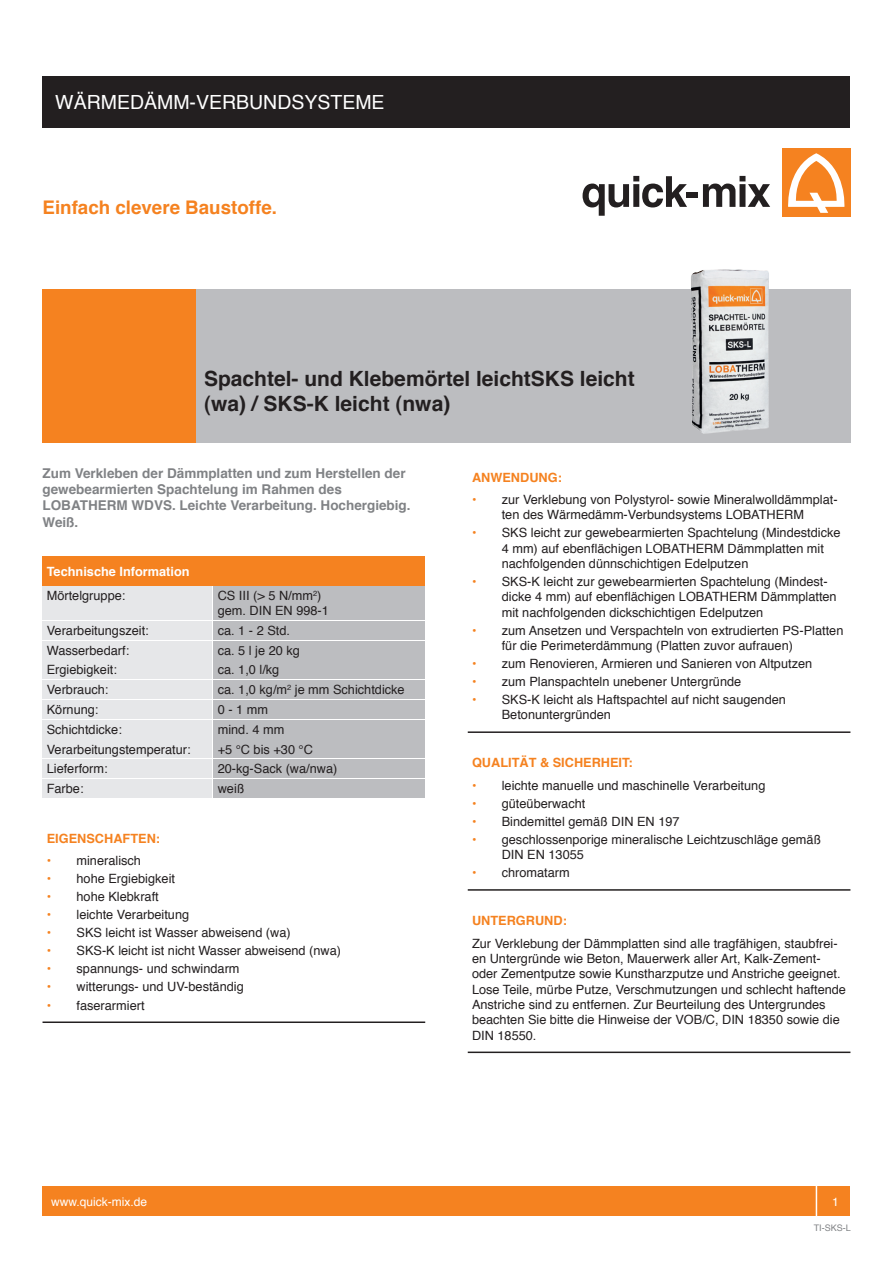
<style>
.page{position:relative;width:893px;height:1263px;background:#fff}
.page>*{position:absolute;margin:0;border:0;box-sizing:border-box;transform-origin:0 0}
.t1{font:700 21px/25.2px "Helvetica";color:#231f20}
.t2{font:19.5px "Helvetica";color:#fff}
.t3{font:700 18.75px "Helvetica";color:#f58220}
.t4{font:700 13.5px/16.2px "Helvetica";color:#808285}
.t5{font:12.75px/15.3px "Helvetica";color:#231f20}
.t6{font:700 12.75px "Helvetica";color:#f58220}
.t7{font:700 12.75px "Helvetica";color:#fff}
.t8{font:12px "Helvetica";color:#fff}
.t9{font:9px "Helvetica";color:#808285}
</style>
<div class="page">
<div style="left:43px;top:77px;width:807px;height:51px;background:#231f20"></div>
<svg style="left:583px;top:176px;width:104px;height:40px"></svg>
<div style="left:686px;top:192px;width:12px;height:6px;background:#231f20"></div>
<svg style="left:703px;top:176px;width:67px;height:31px"></svg>
<div style="left:782px;top:149px;width:68px;height:68px;background:#f58220"></div>
<svg style="left:788px;top:153px;width:57px;height:60px"></svg>
<div style="left:43px;top:1186px;width:807px;height:30px;background:#f58220"></div>
<div style="left:816px;top:1181px;width:39px;height:40px;border:2px solid #fff"></div>
<div style="left:191px;top:289px;width:659px;height:153px;background:#bcbdc0"></div>
<div style="left:43px;top:289px;width:153px;height:153px;background:#f58220"></div>
<img style="left:691px;top:269px;width:78px;height:165px">
<div style="left:43px;top:556px;width:382px;height:30px;background:#f58220"></div>
<div style="left:43px;top:586px;width:169px;height:34px;background:#e6e7e9"></div>
<div style="left:213px;top:586px;width:212px;height:34px;background:#bcbdc0"></div>
<div style="left:43px;top:621px;width:169px;height:19px;background:#e6e7e9"></div>
<div style="left:213px;top:621px;width:212px;height:19px;background:#bcbdc0"></div>
<div style="left:43px;top:641px;width:169px;height:18px;background:#e6e7e9"></div>
<div style="left:213px;top:641px;width:212px;height:18px;background:#bcbdc0"></div>
<div style="left:43px;top:661px;width:169px;height:18px;background:#e6e7e9"></div>
<div style="left:213px;top:661px;width:212px;height:18px;background:#bcbdc0"></div>
<div style="left:43px;top:680px;width:169px;height:19px;background:#e6e7e9"></div>
<div style="left:213px;top:680px;width:212px;height:19px;background:#bcbdc0"></div>
<div style="left:43px;top:700px;width:169px;height:19px;background:#e6e7e9"></div>
<div style="left:213px;top:700px;width:212px;height:19px;background:#bcbdc0"></div>
<div style="left:43px;top:720px;width:169px;height:18px;background:#e6e7e9"></div>
<div style="left:213px;top:720px;width:212px;height:18px;background:#bcbdc0"></div>
<div style="left:43px;top:740px;width:169px;height:18px;background:#e6e7e9"></div>
<div style="left:213px;top:740px;width:212px;height:18px;background:#bcbdc0"></div>
<div style="left:43px;top:759px;width:169px;height:19px;background:#e6e7e9"></div>
<div style="left:213px;top:759px;width:212px;height:19px;background:#bcbdc0"></div>
<div style="left:43px;top:779px;width:169px;height:19px;background:#e6e7e9"></div>
<div style="left:213px;top:779px;width:212px;height:19px;background:#bcbdc0"></div>
<hr style="left:43px;top:1021px;width:382px;height:2px;background:#231f20">
<hr style="left:468px;top:731px;width:382px;height:2px;background:#231f20">
<hr style="left:468px;top:889px;width:382px;height:2px;background:#231f20">
<hr style="left:468px;top:1051px;width:382px;height:2px;background:#231f20">
<p class="t2" style="left:55px;top:87px;width:331px">WÄRMEDÄMM-VERBUNDSYSTEME</p>
<p class="t3" style="left:43px;top:192px;width:236px">Einfach clevere Baustoffe.</p>
<p class="t1" style="left:204px;top:366px;width:432px">Spachtel- und Klebemörtel leichtSKS leicht (wa) / SKS-K leicht (nwa)</p>
<p class="t4" style="left:43px;top:465px;width:365px">Zum Verkleben der Dämmplatten und zum Herstellen der gewebearmierten Spachtelung im Rahmen des</p>
<p class="t4" style="left:43px;top:498px;width:370px">LOBATHERM WDVS. Leichte Verarbeitung. Hochergiebig.<br>Weiß.</p>
<p class="t7" style="left:47px;top:561px;width:144px">Technische Information</p>
<p class="t5" style="left:47px;top:588px;width:80px">Mörtelgruppe:</p>
<p class="t5" style="left:218px;top:588px;width:105px">CS III (&gt; 5 N/mm<sup>2</sup>)</p>
<p class="t5" style="left:218px;top:603px;width:113px">gem. DIN EN 998-1</p>
<p class="t5" style="left:47px;top:623px;width:104px">Verarbeitungszeit:</p>
<p class="t5" style="left:218px;top:623px;width:74px">ca. 1 - 2 Std.</p>
<p class="t5" style="left:47px;top:643px;width:84px">Wasserbedarf:</p>
<p class="t5" style="left:218px;top:643px;width:84px">ca. 5 l je 20 kg</p>
<p class="t5" style="left:47px;top:663px;width:72px">Ergiebigkeit:</p>
<p class="t5" style="left:218px;top:663px;width:63px">ca. 1,0 l/kg</p>
<p class="t5" style="left:47px;top:682px;width:63px">Verbrauch:</p>
<p class="t5" style="left:218px;top:682px;width:188px">ca. 1,0 kg/m<sup>2</sup> je mm Schichtdicke</p>
<p class="t5" style="left:47px;top:702px;width:53px">Körnung:</p>
<p class="t5" style="left:218px;top:702px;width:52px">0 - 1 mm</p>
<p class="t5" style="left:47px;top:722px;width:77px">Schichtdicke:</p>
<p class="t5" style="left:218px;top:722px;width:68px">mind. 4 mm</p>
<p class="t5" style="left:47px;top:742px;width:145px">Verarbeitungstemperatur:</p>
<p class="t5" style="left:218px;top:742px;width:97px">+5 °C bis +30 °C</p>
<p class="t5" style="left:47px;top:761px;width:62px">Lieferform:</p>
<p class="t5" style="left:218px;top:761px;width:121px">20-kg-Sack (wa/nwa)</p>
<p class="t5" style="left:47px;top:781px;width:38px">Farbe:</p>
<p class="t5" style="left:218px;top:781px;width:28px">weiß</p>
<p class="t6" style="left:47px;top:828px;width:115px">EIGENSCHAFTEN:</p>
<p class="t6" style="left:47px;top:850px;width:6px">•</p>
<p class="t5" style="left:77px;top:853px;width:66px">mineralisch</p>
<p class="t6" style="left:47px;top:868px;width:6px">•</p>
<p class="t5" style="left:77px;top:871px;width:100px">hohe Ergiebigkeit</p>
<p class="t6" style="left:47px;top:886px;width:6px">•</p>
<p class="t5" style="left:77px;top:889px;width:84px">hohe Klebkraft</p>
<p class="t6" style="left:47px;top:904px;width:6px">•</p>
<p class="t5" style="left:77px;top:907px;width:114px">leichte Verarbeitung</p>
<p class="t6" style="left:47px;top:922px;width:6px">•</p>
<p class="t5" style="left:77px;top:925px;width:216px">SKS leicht ist Wasser abweisend (wa)</p>
<p class="t6" style="left:47px;top:940px;width:6px">•</p>
<p class="t5" style="left:77px;top:943px;width:266px">SKS-K leicht ist nicht Wasser abweisend (nwa)</p>
<p class="t6" style="left:47px;top:958px;width:6px">•</p>
<p class="t5" style="left:77px;top:962px;width:164px">spannungs- und schwindarm</p>
<p class="t6" style="left:47px;top:977px;width:6px">•</p>
<p class="t5" style="left:77px;top:980px;width:169px">witterungs- und UV-beständig</p>
<p class="t6" style="left:47px;top:995px;width:6px">•</p>
<p class="t5" style="left:77px;top:998px;width:70px">faserarmiert</p>
<p class="t6" style="left:472px;top:467px;width:91px">ANWENDUNG:</p>
<p class="t6" style="left:472px;top:489px;width:6px">•</p>
<p class="t5" style="left:502px;top:492px;width:337px">zur Verklebung von Polystyrol- sowie Mineralwolldämmplat&shy;ten des Wärmedämm-Verbundsystems LOBATHERM</p>
<p class="t6" style="left:472px;top:522px;width:6px">•</p>
<p class="t5" style="left:502px;top:525px;width:340px">SKS leicht zur gewebearmierten Spachtelung (Mindestdicke<br>4 mm) auf ebenflächigen LOBATHERM Dämmplatten mit nachfolgenden dünnschichtigen Edelputzen</p>
<p class="t6" style="left:472px;top:571px;width:6px">•</p>
<p class="t5" style="left:502px;top:574px;width:336px">SKS-K leicht zur gewebearmierten Spachtelung (Mindest&shy;dicke 4 mm) auf ebenflächigen LOBATHERM Dämmplatten mit nachfolgenden dickschichtigen Edelputzen</p>
<p class="t6" style="left:472px;top:620px;width:6px">•</p>
<p class="t5" style="left:502px;top:623px;width:343px">zum Ansetzen und Verspachteln von extrudierten PS-Platten fü r die Perimeterdämmung (Platten zuvor aufrauen)</p>
<p class="t6" style="left:472px;top:653px;width:6px">•</p>
<p class="t5" style="left:502px;top:656px;width:312px">zum Renovieren, Armieren und Sanieren von Altputzen</p>
<p class="t6" style="left:472px;top:671px;width:6px">•</p>
<p class="t5" style="left:502px;top:674px;width:241px">zum Planspachteln unebener Untergrü nde</p>
<p class="t6" style="left:472px;top:689px;width:6px">•</p>
<p class="t5" style="left:502px;top:692px;width:286px">SKS-K leicht als Haftspachtel auf nicht saugenden<br>Betonuntergründen</p>
<p class="t6" style="left:472px;top:752px;width:162px">QUALITÄT &amp; SICHERHEIT:</p>
<p class="t6" style="left:472px;top:775px;width:6px">•</p>
<p class="t5" style="left:502px;top:778px;width:265px">leichte manuelle und maschinelle Verarbeitung</p>
<p class="t6" style="left:472px;top:793px;width:6px">•</p>
<p class="t5" style="left:502px;top:796px;width:85px">güteüberwacht</p>
<p class="t6" style="left:472px;top:811px;width:6px">•</p>
<p class="t5" style="left:502px;top:814px;width:179px">Bindemittel gemäß DIN EN 197</p>
<p class="t6" style="left:472px;top:829px;width:6px">•</p>
<p class="t5" style="left:502px;top:832px;width:321px">geschlossenporige mineralische Leichtzuschläge gemäß<br>DIN EN 13055</p>
<p class="t6" style="left:472px;top:862px;width:6px">•</p>
<p class="t5" style="left:502px;top:865px;width:70px">chromatarm</p>
<p class="t6" style="left:472px;top:910px;width:96px">UNTERGRUND:</p>
<p class="t5" style="left:472px;top:936px;width:375px">Zur Verklebung der Dämmplatten sind alle tragfähigen, staubfrei&shy;en Untergrü nde wie Beton, Mauerwerk aller Art, Kalk-Zement&shy;oder Zementputze sowie Kunstharzputze und Anstriche geeignet.<br>Lose Teile, mü rbe Putze, Verschmutzungen und schlecht haftende Anstriche sind zu entfernen. Zur Beurteilung des Untergrundes beachten Sie bitte die Hinweise der VOB/C, DIN 18350 sowie die DIN 18550.</p>
<p class="t8" style="left:51px;top:1192px;width:98px">www.quick-mix.de</p>
<p class="t8" style="left:832px;top:1192px;width:8px">1</p>
<p class="t9" style="left:814px;top:1221px;width:39px">TI-SKS-L</p>
</div>
